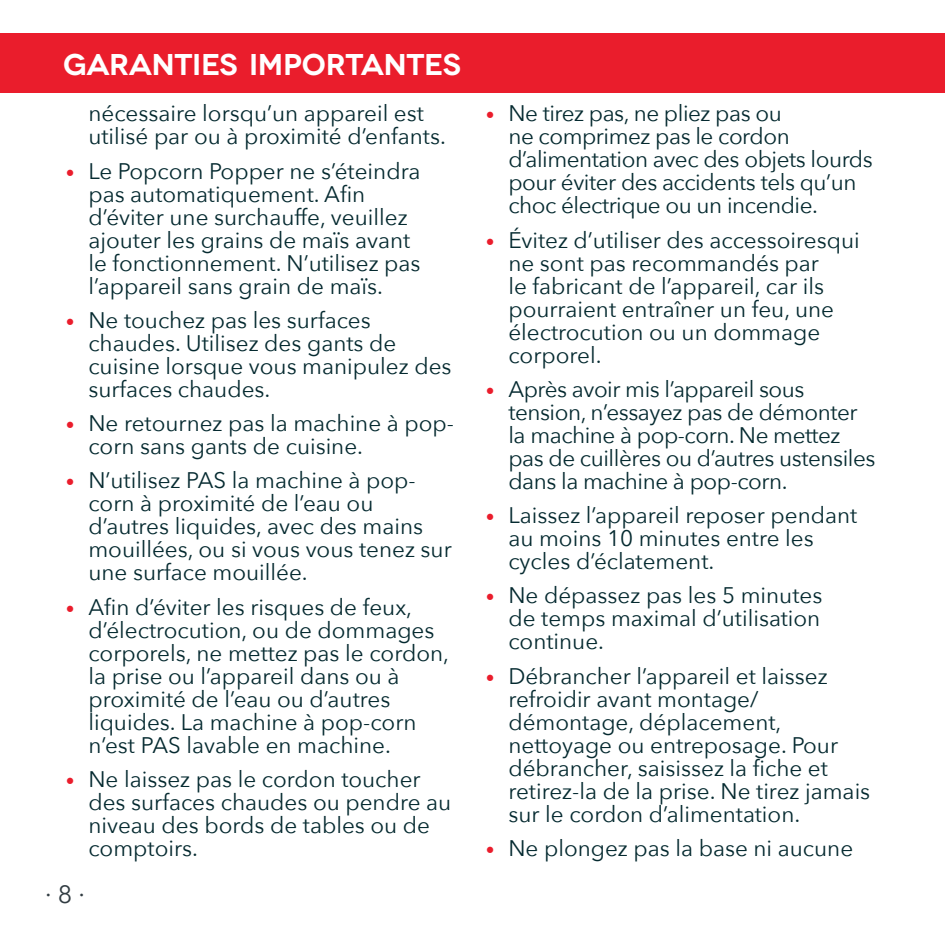
<style>
.page{position:relative;width:945px;height:945px;background:#fff}
.page>*{position:absolute;margin:0;border:0;box-sizing:border-box;transform-origin:0 0}
.t1{font:600 30px "Novecentowide";letter-spacing:-.01em;color:#fff}
.t2{font:25px "Avenir Next";color:#313c42}
.t3{font:22.5px/23px "Avenir Next";color:#052a30}
.t4{font:22.5px/23px "Avenir Next";letter-spacing:-.02em;color:#052a30}
.s1{font-size:17.5px;color:#ea1d2c}
</style>
<div class="page">
<div style="left:0;top:34px;width:945px;height:59px;background:#ea1d2c"></div>
<h1 class="t1" style="left:63px;top:47px;width:399px">GARANTIES IMPORTANTES</h1>
<p class="t3" style="left:88px;top:101px;width:359px">nécessaire lorsqu’un appareil est utilisé par ou à proximité d’enfants.</p>
<p class="t3" style="left:88px;top:158px;width:334px;text-indent:-22px"><span class="s1">•</span> Le Popcorn Popper ne s’éteindra pas automatiquement. Afin d’éviter une surchauffe, veuillez ajouter les grains de maïs avant le fonctionnement. N’utilisez pas l’appareil sans grain de maïs.</p>
<p class="t3" style="left:88px;top:308px;width:365px;text-indent:-22px"><span class="s1">•</span> Ne touchez pas les surfaces chaudes. Utilisez des gants de cuisine lorsque vous manipulez des surfaces chaudes.</p>
<p class="t3" style="left:88px;top:411px;width:367px;text-indent:-22px"><span class="s1">•</span> Ne retournez pas la machine à pop&shy;corn sans gants de cuisine.</p>
<p class="t3" style="left:88px;top:468px;width:365px;text-indent:-22px"><span class="s1">•</span> N’utilisez PAS la machine à pop&shy;corn à proximité de l’eau ou d’autres liquides, avec des mains mouillées, ou si vous vous tenez sur une surface mouillée.</p>
<p class="t3" style="left:88px;top:594px;width:362px;text-indent:-22px"><span class="s1">•</span> Afin d’éviter les risques de feux, d’électrocution, ou de dommages corporels, ne mettez pas le cordon, la prise ou l’appareil dans ou à proximité de l’eau ou d’autres liquides. La machine à pop-corn n’est PAS lavable en machine.</p>
<p class="t3" style="left:88px;top:767px;width:364px;text-indent:-22px"><span class="s1">•</span> Ne laissez pas le cordon toucher des surfaces chaudes ou pendre au niveau des bords de tables ou de comptoirs.</p>
<p class="t2" style="left:45px;top:873px;width:41px">∙ 8 ∙</p>
<p class="t4" style="left:508px;top:101px;width:366px;text-indent:-22px"><span class="s1">•</span> Ne tirez pas, ne pliez pas ou<br>ne comprimez pas le cordon d’alimentation avec des objets lourds pour éviter des accidents tels qu’un choc électrique ou un incendie.</p>
<p class="t3" style="left:508px;top:227px;width:353px;text-indent:-22px"><span class="s1">•</span> Évitez d’utiliser des accessoiresqui ne sont pas recommandés par<br>le fabricant de l’appareil, car ils pourraient entraîner un feu, une électrocution ou un dommage corporel.</p>
<p class="t4" style="left:508px;top:377px;width:369px;text-indent:-22px"><span class="s1">•</span> Après avoir mis l’appareil sous tension, n’essayez pas de démonter la machine à pop-corn. Ne mettez pas de cuillères ou d’autres ustensiles dans la machine à pop-corn.</p>
<p class="t3" style="left:508px;top:503px;width:350px;text-indent:-22px"><span class="s1">•</span> Laissez l’appareil reposer pendant au moins 10 minutes entre les cycles d’éclatement.</p>
<p class="t3" style="left:508px;top:583px;width:315px;text-align:justify;text-indent:-22px"><span class="s1">•</span> Ne dépassez pas les 5 minutes de temps maximal d’utilisation continue.</p>
<p class="t3" style="left:508px;top:663px;width:363px;text-indent:-22px"><span class="s1">•</span> Débrancher l’appareil et laissez refroidir avant montage/ démontage, déplacement, nettoyage ou entreposage. Pour débrancher, saisissez la fiche et retirez-la de la prise. Ne tirez jamais sur le cordon d’alimentation.</p>
<p class="t3" style="left:486px;top:836px;width:369px"><span class="s1">•</span> Ne plongez pas la base ni aucune</p>
</div>
